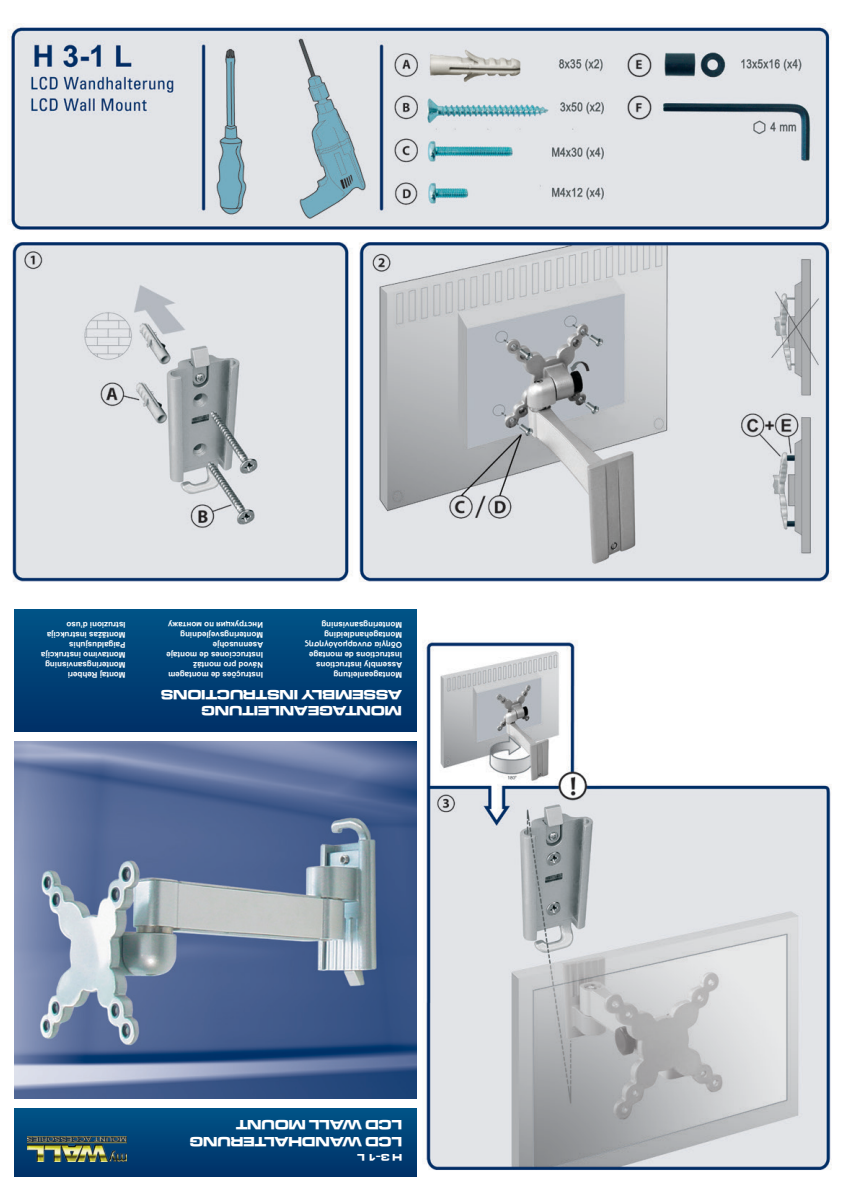
<style>
.page{position:relative;width:842px;height:1191px;background:#fff}
.page>*{position:absolute;margin:0;border:0;box-sizing:border-box;transform-origin:0 0}
.t1{font:700 14px/16.8px "Micro";color:#fff}
.t2{font:700 10px "Micro";color:#fff}
.t3{font:700 8px/10px "Arial";color:#fff}
</style>
<div class="page">
<img style="left:8px;top:24px;width:824px;height:1153px">
<img style="left:14px;top:741px;width:402px;height:357px">
<div style="left:14px;top:1108px;width:402px;height:68px;background:linear-gradient(to bottom,#005487,#003168)"></div>
<img style="left:28px;top:1136px;width:98px;height:25px">
<div style="left:14px;top:609px;width:402px;height:122px;background:linear-gradient(to bottom,#005487,#003067)"></div>
<p class="t3" style="left:126px;top:679px;width:86px;rotate:-180deg">Montaj Rehberi<br>Monteringsanvisning<br>Montavimo instrukcija<br>Paigaldusjuhis<br>Montāžas instrukcija<br>Istruzioni d’uso</p>
<p class="t3" style="left:263px;top:679px;width:98px;rotate:-180deg">Instruções de montagem<br>Návod pro montáž<br>Instrucciones de montaje<br>Asennusohje<br>Monteringsvejledning<br>Инструкция по монтажу</p>
<p class="t3" style="left:402px;top:679px;width:99px;rotate:-180deg">Montageanleitung<br>Assembly instructions<br>Instructions de montage<br>Οδηγία συναρμολόγησης<br>Montagehandleiding<br>Monteringsanvisning</p>
<h1 class="t1" style="left:173px;top:703px;width:14px;rotate:-180deg">s</h1>
<h1 class="t1" style="left:279px;top:703px;width:75px;rotate:-180deg">struction</h1>
<h1 class="t1" style="left:335px;top:703px;width:47px;rotate:-180deg">bly in</h1>
<h1 class="t1" style="left:402px;top:703px;width:53px;rotate:-180deg">Assem</h1>
<h1 class="t1" style="left:402px;top:720px;width:202px;rotate:-180deg">MONTAGEANLEITUNG</h1>
<h1 class="t1" style="left:402px;top:1150px;width:214px;rotate:-180deg">LCD WANDHALTERUNG<br>LCD WALL MOUNT</h1>
<p class="t2" style="left:402px;top:1164px;width:46px;rotate:-180deg">H 3-1 L</p>
<p class="t2" style="left:392px;top:1165px;width:31px;rotate:-180deg">9-2L</p>
</div>
